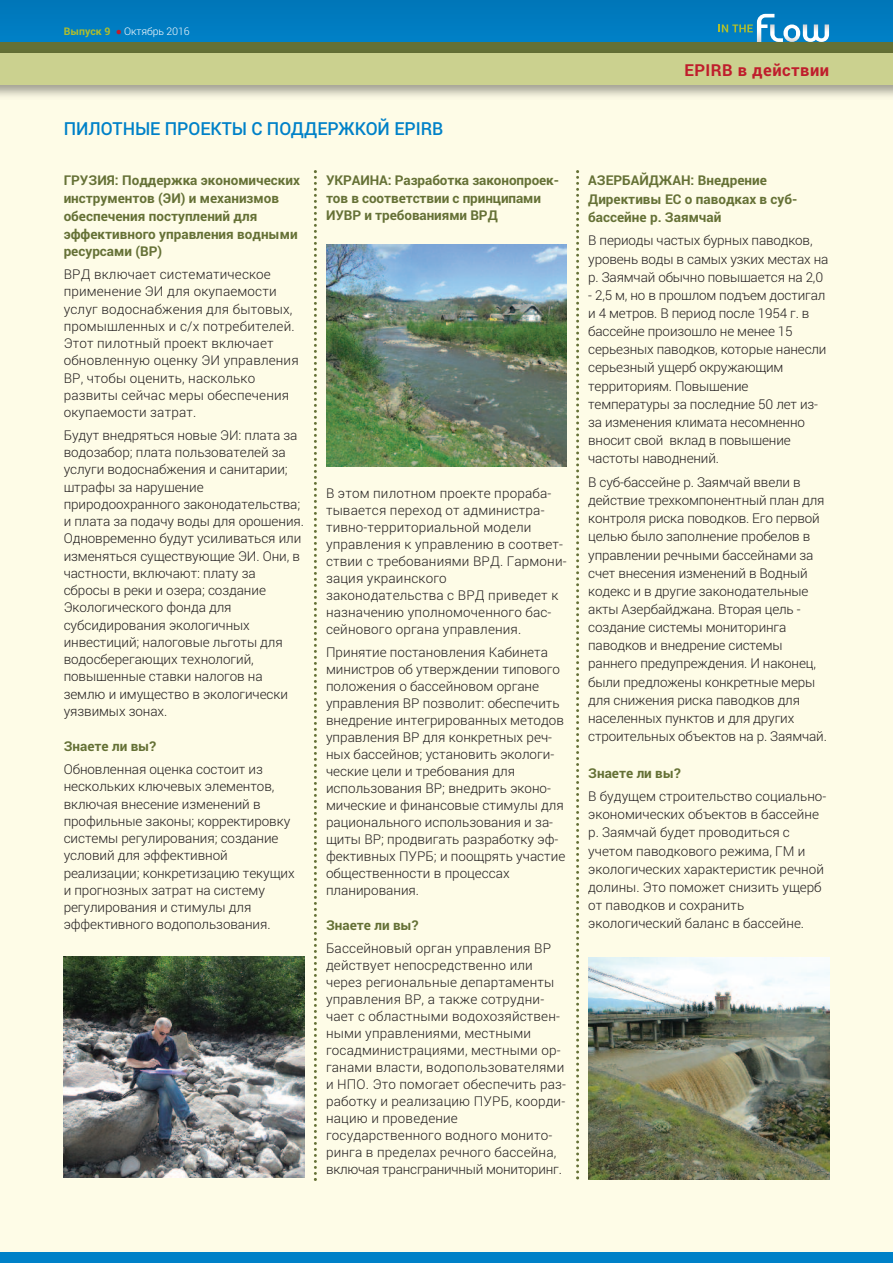
<style>
.page{position:relative;width:893px;height:1263px;background:#fff}
.page>*{position:absolute;margin:0;border:0;box-sizing:border-box;transform-origin:0 0}
.t1{font:500 18px "Roboto";color:#0081c8}
.t2{font:700 16.5px "Roboto";letter-spacing:.03em;color:#bf1d2c}
.t3{font:300 13.5px/17.2px "Roboto";letter-spacing:-.005em;color:#231f20}
.t4{font:700 13.5px/17.7px "Roboto";color:#657136}
.t5{font:300 10.5px "Roboto";letter-spacing:-.01em;color:#fff}
.s1{font-weight:700;color:#b0be2d}
.s2{font-family:"Arial";font-weight:400;color:#bf1d2c}
</style>
<div class="page">
<div style="left:0;top:61px;width:893px;height:1191px;background:#fefce7"></div>
<div style="left:0;top:0;width:893px;height:43px;background:#007bbf"></div>
<svg style="left:718px;top:14px;width:111px;height:28px"></svg>
<div style="left:0;top:43px;width:893px;height:10px;background:#657136"></div>
<div style="left:0;top:53px;width:893px;height:32px;background:#cbd18f"></div>
<div style="left:0;top:1252px;width:893px;height:11px;background:#0081c8"></div>
<img style="left:588px;top:958px;width:241px;height:221px">
<svg style="left:314px;top:170px;width:3px;height:1011px"></svg>
<img style="left:326px;top:245px;width:241px;height:221px">
<img style="left:63px;top:956px;width:241px;height:222px">
<svg style="left:576px;top:170px;width:3px;height:1009px"></svg>
<p class="t5" style="left:64px;top:25px;width:127px"><span class="s1">Выпуск 9</span> <span class="s2">●</span> Октябрь 2016</p>
<h1 class="t1" style="left:64px;top:118px;width:381px">ПИЛОТНЫЕ ПРОЕКТЫ С ПОДДЕРЖКОЙ EPIRB</h1>
<p class="t4" style="left:64px;top:172px;width:238px">ГРУЗИЯ: Поддержка экономических инструментов (ЭИ) и механизмов обеспечения поступлений для эффективного управления водными ресурсами (ВР)</p>
<p class="t3" style="left:64px;top:266px;width:237px">ВРД включает систематическое применение ЭИ для окупаемости услуг водоснабжения для бытовых, промышленных и с/х потребителей.<br>Этот пилотный проект включает обновленную оценку ЭИ управления<br>BP, чтобы оценить, насколько развиты сейчас меры обеспечения окупаемости затрат.</p>
<p class="t3" style="left:64px;top:426px;width:242px">Будут внедряться новые ЭИ: плата за водозабор; плата пользователей за услуги водоснабжения и санитарии; штрафы за нарушение природоохранного законодательства; и плата за подачу воды для орошения.<br>Одновременно будут усиливаться или изменяться существующие ЭИ. Они, в частности, включают: плату за сбросы в реки и озера; создание<br>Экологического фонда для субсидирования экологичных инвестиций; налоговые льготы для водосберегающих технологий, повышенные ставки налогов на землю и имущество в экологически уязвимых зонах.</p>
<p class="t4" style="left:64px;top:738px;width:94px">Знаете ли вы?</p>
<p class="t3" style="left:64px;top:761px;width:232px">Обновленная оценка состоит из нескольких ключевых элементов, включая внесение изменений в профильные законы; корректировку системы регулирования; создание условий для эффективной реализации; конкретизацию текущих и прогнозных затрат на систему регулирования и стимулы для эффективного водопользования.</p>
<p class="t4" style="left:326px;top:172px;width:235px;line-height:17.2px">УКРАИНА: Разработка законопроек&shy;тов в соответствии с принципами<br>ИУВР и требованиями ВРД</p>
<p class="t3" style="left:326px;top:485px;width:242px">В этом пилотном проекте прораба&shy;тывается переход от администра&shy;тивно-территориальной модели управления к управлению в соответ&shy;ствии с требованиями ВРД. Гармони&shy;зация украинского законодательства с ВРД приведет к назначению уполномоченного бас&shy;сейнового органа управления.</p>
<p class="t3" style="left:326px;top:643px;width:241px">Принятие постановления Кабинета министров об утверждении типового положения о бассейновом органе управления BP позволит: обеспечить внедрение интегрированных методов управления BP для конкретных реч&shy;ных бассейнов; установить экологи&shy;ческие цели и требования для использования BP; внедрить эконо&shy;мические и финансовые стимулы для рационального использования и за&shy;щиты BP; продвигать разработку эф&shy;фективных ПУРБ; и поощрять участие общественности в процессах планирования.</p>
<p class="t4" style="left:326px;top:917px;width:94px">Знаете ли вы?</p>
<p class="t3" style="left:326px;top:940px;width:242px">Бассейновый орган управления BP действует непосредственно или через региональные департаменты управления BP, а также сотрудни&shy;чает с областными водохозяйствен&shy;ными управлениями, местными госадминистрациями, местными ор&shy;ганами власти, водопользователями и НПО. Это помогает обеспечить раз&shy;работку и реализацию ПУРБ, коорди&shy;нацию и проведение государственного водного монито&shy;ринга в пределах речного бассейна, включая трансграничный мониторинг.</p>
<p class="t2" style="left:684px;top:60px;width:146px">EPIRB в действии</p>
<p class="t4" style="left:588px;top:172px;width:211px;line-height:18.1px">АЗЕРБАЙДЖАН: Внедрение<br>Директивы ЕС о паводках в суб&shy;бассейне р. Заямчай</p>
<p class="t3" style="left:588px;top:232px;width:242px;line-height:18.1px">В периоды частых бурных паводков, уровень воды в самых узких местах на р. Заямчай обычно повышается на 2,0</p>
<p class="t3" style="left:588px;top:286px;width:240px;line-height:18.1px">- 2,5 м, но в прошлом подъем достигал и 4 метров. В период после 1954 г. в бассейне произошло не менее 15 серьезных паводков, которые нанесли серьезный ущерб окружающим территориям. Повышение температуры за последние 50 лет из&shy;за изменения климата несомненно вносит свой вклад в повышение частоты наводнений.</p>
<p class="t3" style="left:588px;top:473px;width:240px;line-height:18.1px">В суб-бассейне р. Заямчай ввели в действие трехкомпонентный план для контроля риска поводков. Его первой целью было заполнение пробелов в управлении речными бассейнами за счет внесения изменений в Водный кодекс и в другие законодательные акты Азербайджана. Вторая цель - создание системы мониторинга паводков и внедрение системы раннего предупреждения. И наконец, были предложены конкретные меры для снижения риска паводков для населенных пунктов и для других строительных объектов на р. Заямчай.</p>
<p class="t4" style="left:588px;top:764px;width:94px">Знаете ли вы?</p>
<p class="t3" style="left:588px;top:787px;width:240px;line-height:18.1px">В будущем строительство социально&shy;экономических объектов в бассейне р. Заямчай будет проводиться с учетом паводкового режима, ГМ и экологических характеристик речной долины. Это поможет снизить ущерб от паводков и сохранить экологический баланс в бассейне.</p>
</div>
